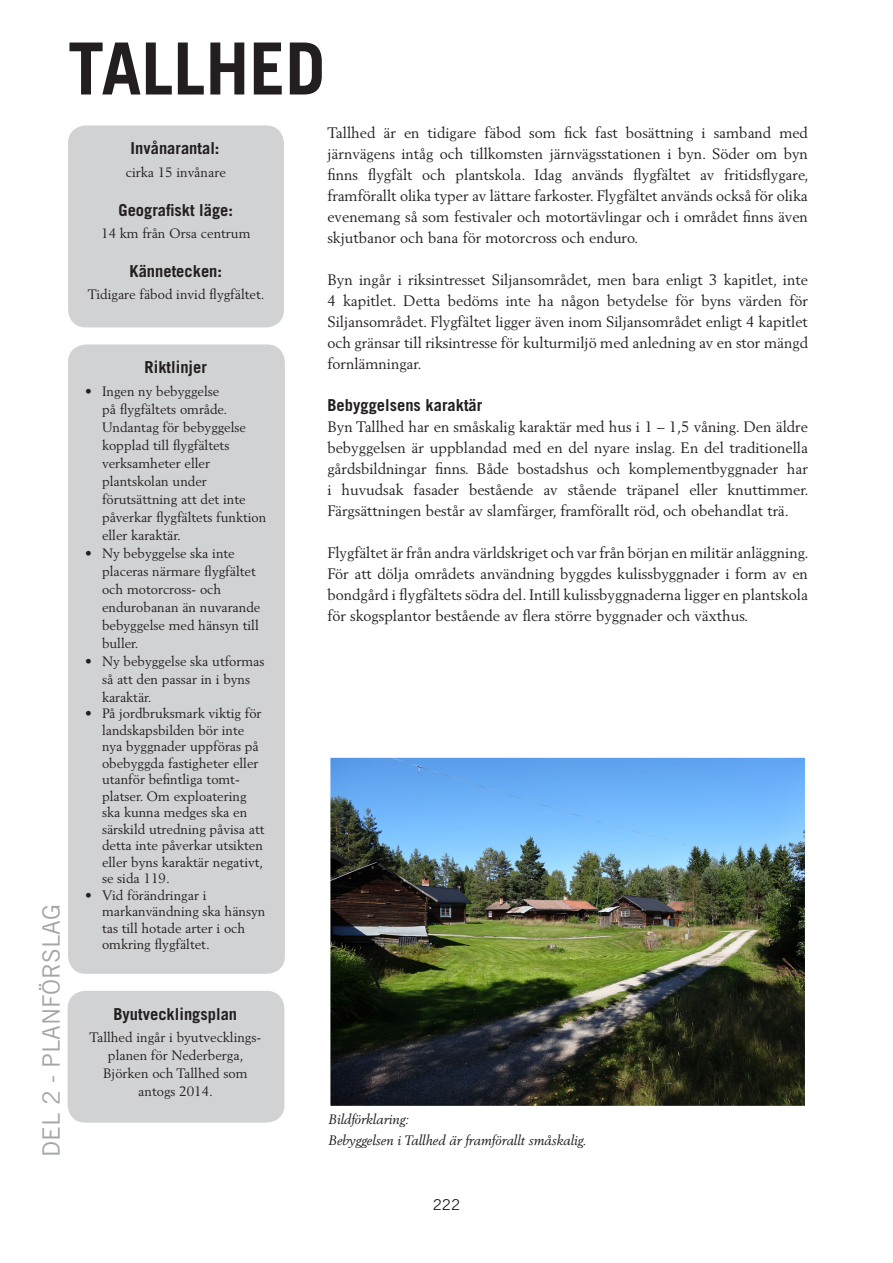
<style>
.page{position:relative;width:893px;height:1263px;background:#fff}
.page>*{position:absolute;margin:0;border:0;box-sizing:border-box;transform-origin:0 0}
.Rubrik-Delområde{font:700 72px "Trade Gothic LT Std";color:#231f20}
.t1{font:24px "Trade Gothic LT Std";color:#a4a5a9}
.Faktaruta_rubrik_-_D{font:700 16.5px "Trade Gothic LT Std";color:#231f20}
.Rubrik_1_1_1{font:700 16.5px "Trade Gothic LT Std";color:#231f20}
.Löptext{font:15px/21px "Berling LT Std";color:#231f20;text-align:justify}
.Sidnummer{font:15px "Trade Gothic LT Std";color:#231f20}
.Faktaruta_-_Delområd{font:13.5px/18px "Berling LT Std";color:#231f20}
.Bildtext{font:italic 13.5px "Berling LT Std";color:#231f20}
</style>
<div class="page">
<div style="left:68px;top:125px;width:216px;height:202px;background:#d1d2d4;border-radius:18px"></div>
<img style="left:331px;top:759px;width:473px;height:346px">
<div style="left:327px;top:755px;width:481px;height:354px;border:3px solid #fff"></div>
<div style="left:68px;top:991px;width:216px;height:132px;background:#d1d2d4;border-radius:18px"></div>
<div style="left:68px;top:344px;width:217px;height:630px;background:#d1d2d4;border-radius:18px"></div>
<p class="Rubrik-Delområde" style="left:68px;top:25px;width:259px">TALLHED</p>
<h2 class="t1" style="left:37px;top:1157px;width:254px;rotate:-90deg">DEL 2 - PLANFÖRSLAG</h2>
<p class="Faktaruta_rubrik_-_D" style="left:131px;top:138px;width:90px">Invånarantal:</p>
<p class="Faktaruta_-_Delområd" style="left:126px;top:163px;width:102px">cirka 15 invånare</p>
<p class="Faktaruta_rubrik_-_D" style="left:118px;top:200px;width:116px">Geografiskt läge:</p>
<p class="Faktaruta_-_Delområd" style="left:101px;top:224px;width:151px">14 km från Orsa centrum</p>
<p class="Faktaruta_rubrik_-_D" style="left:129px;top:261px;width:94px">Kännetecken:</p>
<p class="Faktaruta_-_Delområd" style="left:88px;top:285px;width:178px">Tidigare fäbod invid flygfältet.</p>
<p class="Faktaruta_rubrik_-_D" style="left:145px;top:357px;width:64px">Riktlinjer</p>
<p class="Faktaruta_-_Delområd" style="left:102px;top:382px;width:166px;text-indent:-17px">• Ingen ny bebyggelse<br>på flygfältets område.<br>Undantag för bebyggelse kopplad till flygfältets verksamheter eller plantskolan under förutsättning att det inte påverkar flygfältets funktion eller karaktär.</p>
<p class="Faktaruta_-_Delområd" style="left:102px;top:544px;width:160px;text-indent:-17px">• Ny bebyggelse ska inte placeras närmare flygfältet och motorcross- och endurobanan än nuvarande bebyggelse med hänsyn till buller.</p>
<p class="Faktaruta_-_Delområd" style="left:102px;top:652px;width:164px;text-indent:-17px">• Ny bebyggelse ska utformas så att den passar in i byns karaktär.</p>
<p class="Faktaruta_-_Delområd" style="left:102px;top:705px;width:164px;line-height:16.5px;text-indent:-17px">• På jordbruksmark viktig för landskapsbilden bör inte nya byggnader uppföras på obebyggda fastigheter eller utanför befintliga tomt&shy;platser. Om exploatering ska kunna medges ska en särskild utredning påvisa att detta inte påverkar utsikten eller byns karaktär negativt, se sida 119.</p>
<p class="Faktaruta_-_Delområd" style="left:102px;top:886px;width:165px;line-height:16.5px;text-indent:-17px">• Vid förändringar i markanvändning ska hänsyn tas till hotade arter i och omkring flygfältet.</p>
<p class="Faktaruta_rubrik_-_D" style="left:113px;top:1004px;width:125px">Byutvecklingsplan</p>
<p class="Faktaruta_-_Delområd" style="left:89px;top:1028px;width:173px;text-align:center">Tallhed ingår i byutvecklings&shy;planen för Nederberga,<br>Björken och Tallhed som antogs 2014.</p>
<p class="Löptext" style="left:327px;top:122px;width:483px">Tallhed är en tidigare fäbod som fick fast bosättning i samband med järnvägens intåg och tillkomsten järnvägsstationen i byn. Söder om byn finns flygfält och plantskola. Idag används flygfältet av fritidsflygare, framförallt olika typer av lättare farkoster. Flygfältet används också för olika evenemang så som festivaler och motortävlingar och i området finns även skjutbanor och bana för motorcross och enduro.</p>
<p class="Löptext" style="left:327px;top:269px;width:482px">Byn ingår i riksintresset Siljansområdet, men bara enligt 3 kapitlet, inte 4 kapitlet. Detta bedöms inte ha någon betydelse för byns värden för Siljansområdet. Flygfältet ligger även inom Siljansområdet enligt 4 kapitlet och gränsar till riksintresse för kulturmiljö med anledning av en stor mängd fornlämningar.</p>
<p class="Rubrik_1_1_1" style="left:327px;top:395px;width:156px">Bebyggelsens karaktär</p>
<p class="Löptext" style="left:327px;top:416px;width:483px">Byn Tallhed har en småskalig karaktär med hus i 1 – 1,5 våning. Den äldre bebyggelsen är uppblandad med en del nyare inslag. En del traditionella gårdsbildningar finns. Både bostadshus och komplementbyggnader har i huvudsak fasader bestående av stående träpanel eller knuttimmer.<br>Färgsättningen består av slamfärger, framförallt röd, och obehandlat trä.</p>
<p class="Löptext" style="left:327px;top:542px;width:483px">Flygfältet är från andra världskriget och var från början en militär anläggning.<br>För att dölja områdets användning byggdes kulissbyggnader i form av en bondgård i flygfältets södra del. Intill kulissbyggnaderna ligger en plantskola för skogsplantor bestående av flera större byggnader och växthus.</p>
<p class="Bildtext" style="left:328px;top:1111px;width:82px">Bildförklaring:</p>
<p class="Bildtext" style="left:328px;top:1132px;width:259px">Bebyggelsen i Tallhed är framförallt småskalig.</p>
<p class="Sidnummer" style="left:433px;top:1195px;width:29px">222</p>
</div>
